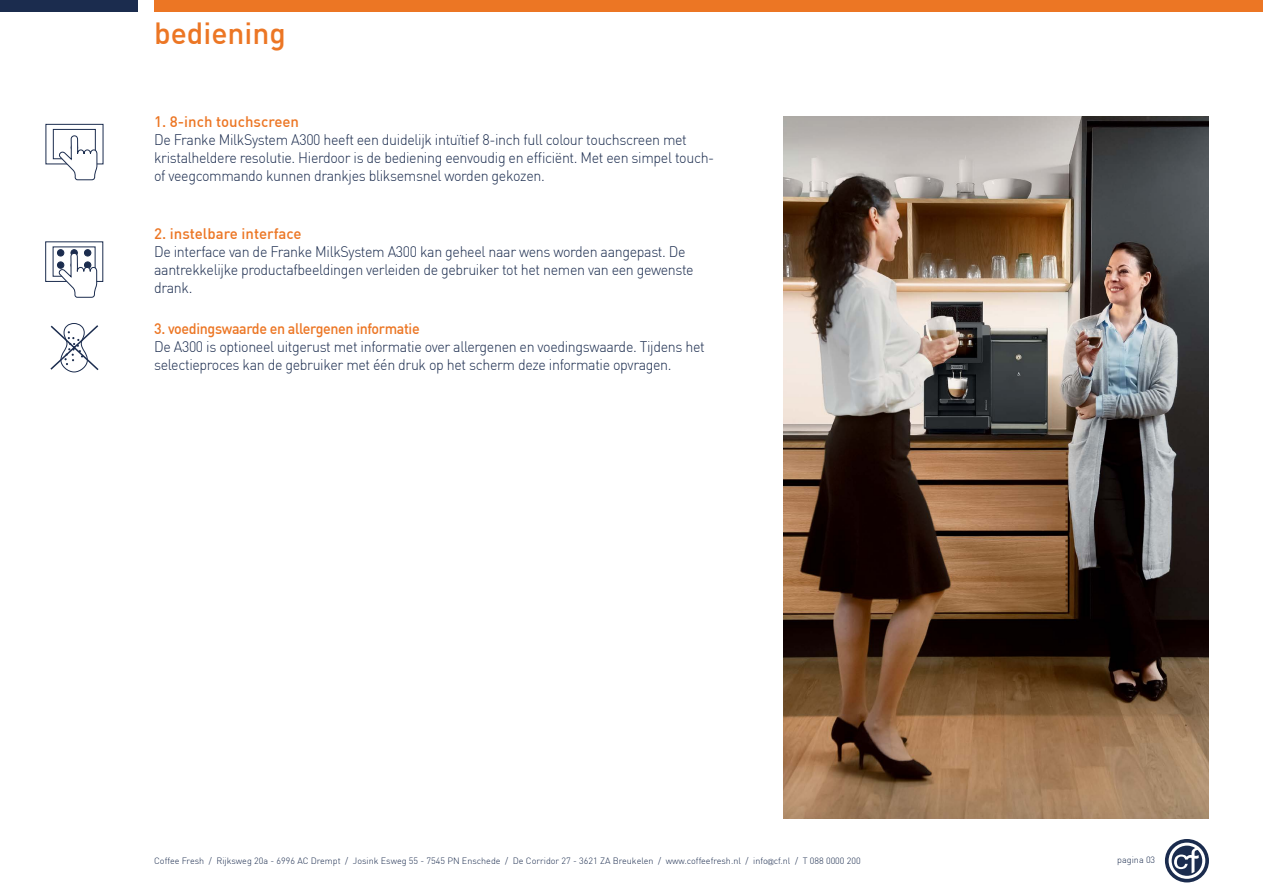
<style>
.page{position:relative;width:1263px;height:893px;background:#fff}
.page>*{position:absolute;margin:0;border:0;box-sizing:border-box;transform-origin:0 0}
.t1{font:500 30px "DIN Pro";color:#ec7624}
.t2{font:300 15px/18px "DIN Pro";letter-spacing:-.025em;color:#1b2c4e;scale:.95 1}
.t3{font:500 15px "DIN Pro";color:#ec7624}
.t4{font:500 15px "DIN Pro";letter-spacing:-.025em;color:#ec7624;scale:.95 1}
.t5{font:300 9px "DIN Pro";color:#1b2c4e}
.s1{font-family:"Gill Sans";font-size:7.5px}
</style>
<div class="page">
<div style="left:154px;top:0;width:1109px;height:11px;background:#ec7624"></div>
<div style="left:0;top:0;width:138px;height:11px;background:#1b2c4e"></div>
<svg style="left:1165px;top:839px;width:44px;height:43px"></svg>
<img style="left:783px;top:117px;width:426px;height:701px">
<svg style="left:45px;top:124px;width:59px;height:57px"></svg>
<svg style="left:45px;top:241px;width:59px;height:132px"></svg>
<h1 class="t1" style="left:154px;top:14px;width:133px">bediening</h1>
<p class="t3" style="left:154px;top:112px;width:146px">1. 8-inch touchscreen</p>
<p class="t2" style="left:154px;top:131px;width:591px">De Franke MilkSystem A300 heeft een duidelijk intuïtief 8-inch full colour touchscreen met kristalheldere resolutie. Hierdoor is de bediening eenvoudig en efficiënt. Met een simpel touch&shy;of veegcommando kunnen drankjes bliksemsnel worden gekozen.</p>
<p class="t3" style="left:154px;top:224px;width:149px">2. instelbare interface</p>
<p class="t2" style="left:154px;top:243px;width:569px">De interface van de Franke MilkSystem A300 kan geheel naar wens worden aangepast. De aantrekkelijke productafbeeldingen verleiden de gebruiker tot het nemen van een gewenste drank.</p>
<p class="t4" style="left:154px;top:319px;width:281px">3. voedingswaarde en allergenen informatie</p>
<p class="t2" style="left:154px;top:337px;width:581px">De A300 is optioneel uitgerust met informatie over allergenen en voedingswaarde. Tijdens het selectieproces kan de gebruiker met één druk op het scherm deze informatie opvragen.</p>
<p class="t5" style="left:154px;top:856px;width:708px">Coffee Fresh / Rijksweg 20a - 6996 AC Drempt / Josink Esweg 55 - 7545 PN Enschede / De Corridor 27 - 3621 ZA Breukelen / www.coffeefresh.nl / info<span class="s1">@</span>cf.nl / T 088 0000 200</p>
<p class="t5" style="left:1117px;top:854px;width:39px">pagina 03</p>
</div>
